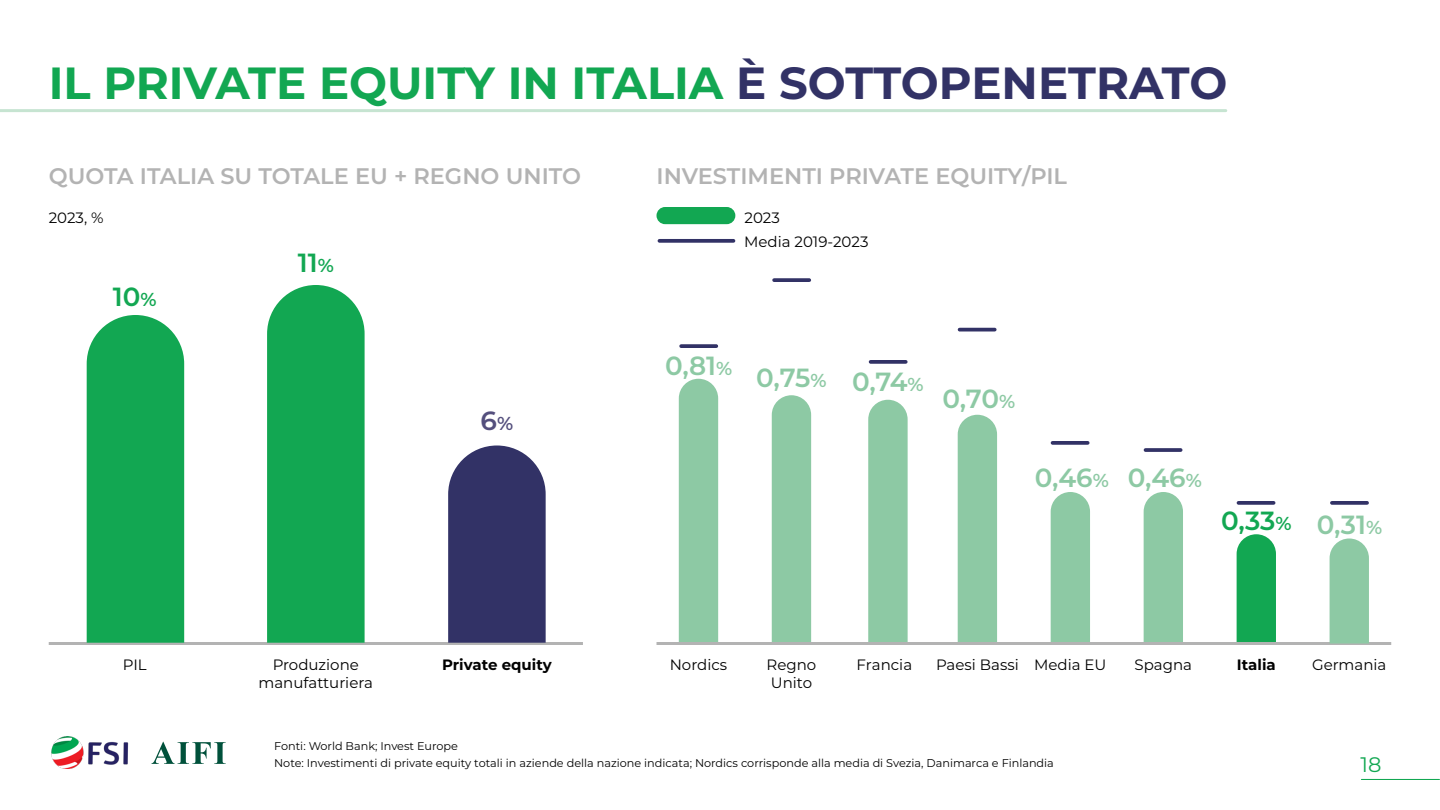
<style>
.page{position:relative;width:1440px;height:810px;background:#fff}
.page>*{position:absolute;margin:0;border:0;box-sizing:border-box;transform-origin:0 0}
.t1{font:700 45px "Montserrat";color:#12a752}
.t2{font:600 26.25px "Montserrat";letter-spacing:-.01em;color:#8dc9a4}
.t3{font:600 26.25px "Montserrat";color:#12a752}
.t4{font:600 26.25px "Montserrat";color:#544f7d}
.t5{font:600 22.5px "Montserrat";color:#b3b3b3}
.t6{font:21px "Montserrat";color:#12a752}
.t7{font:15px/18px "Montserrat";color:#000}
.t8{font:700 15px "Montserrat";color:#000}
.t9{font:11.25px/16.5px "Montserrat";color:#000}
.s1{color:#323266}
.s2{font-size:18.75px}
.s3{color:#8dc9a4}
</style>
<div class="page">
<hr style="left:1361px;top:779px;width:78px;height:1px;background:#12a752">
<img style="left:51px;top:737px;width:78px;height:31px">
<svg style="left:152px;top:742px;width:74px;height:22px"></svg>
<hr style="left:0;top:109px;width:1226px;height:3px;background:#8dc9a4">
<hr style="left:657px;top:642px;width:734px;height:3px;background:#b3b3b3">
<hr style="left:49px;top:642px;width:534px;height:3px;background:#b3b3b3">
<div style="left:657px;top:207px;width:78px;height:17px;background:#12a752;border-radius:9px"></div>
<svg style="left:659px;top:239px;width:74px;height:4px"></svg>
<svg style="left:681px;top:344px;width:35px;height:4px"></svg>
<svg style="left:1332px;top:501px;width:35px;height:4px"></svg>
<svg style="left:1146px;top:448px;width:35px;height:4px"></svg>
<svg style="left:1053px;top:441px;width:35px;height:4px"></svg>
<svg style="left:960px;top:328px;width:35px;height:4px"></svg>
<svg style="left:871px;top:360px;width:35px;height:4px"></svg>
<svg style="left:774px;top:278px;width:35px;height:4px"></svg>
<svg style="left:1238px;top:501px;width:36px;height:4px"></svg>
<div style="left:267px;top:285px;width:98px;height:358px;background:#12a752"></div>
<svg style="left:448px;top:446px;width:98px;height:197px;background:#3d3d6e"></svg>
<div style="left:87px;top:315px;width:97px;height:328px;background:#12a752"></div>
<div style="left:679px;top:379px;width:39px;height:263px;background:#8dc9a4"></div>
<div style="left:772px;top:395px;width:39px;height:247px;background:#8dc9a4"></div>
<div style="left:958px;top:415px;width:39px;height:227px;background:#8dc9a4"></div>
<div style="left:1237px;top:534px;width:39px;height:108px;background:#12a752"></div>
<div style="left:1330px;top:538px;width:39px;height:106px;background:#8dc9a4"></div>
<div style="left:868px;top:400px;width:40px;height:242px;background:#8dc9a4"></div>
<div style="left:1051px;top:492px;width:39px;height:150px;background:#8dc9a4"></div>
<div style="left:1144px;top:492px;width:39px;height:150px;background:#8dc9a4"></div>
<h1 class="t1" style="left:49px;top:51px;width:1180px">IL PRIVATE EQUITY IN ITALIA <span class="s1">È SOTTOPENETRATO</span></h1>
<h3 class="t5" style="left:49px;top:160px;width:534px">QUOTA ITALIA SU TOTALE EU + REGNO UNITO</h3>
<h3 class="t5" style="left:657px;top:160px;width:412px">INVESTIMENTI PRIVATE EQUITY/PIL</h3>
<h3 class="t7" style="left:49px;top:208px;width:56px">2023, %</h3>
<h3 class="t7" style="left:744px;top:205px;width:126px;line-height:24.2px">2023<br>Media 2019-2023</h3>
<h2 class="t3" style="left:113px;top:278px;width:45px">10<span class="s2">%</span></h2>
<h2 class="t3" style="left:298px;top:244px;width:38px">11<span class="s2">%</span></h2>
<h2 class="t4" style="left:481px;top:402px;width:34px">6<span class="s2">%</span></h2>
<h2 class="t2" style="left:665px;top:347px;width:69px">0,81<span class="s2">%</span></h2>
<h2 class="t2" style="left:756px;top:361px;width:169px">0,75<span class="s2">%</span> 0,74<span class="s2">%</span></h2>
<h2 class="t2" style="left:943px;top:380px;width:74px">0,70<span class="s2">%</span></h2>
<h2 class="t2" style="left:1035px;top:459px;width:168px">0,46<span class="s2">%</span> 0,46<span class="s2">%</span></h2>
<h2 class="t3" style="left:1221px;top:502px;width:163px">0,33<span class="s2">%</span> <span class="s3">0,31</span><sub>%</sub></h2>
<h3 class="t7" style="left:123px;top:655px;width:25px">PIL</h3>
<h3 class="t7" style="left:259px;top:655px;width:116px;text-align:center">Produzione manufatturiera</h3>
<h3 class="t8" style="left:442px;top:654px;width:111px">Private equity</h3>
<h3 class="t7" style="left:670px;top:655px;width:59px">Nordics</h3>
<h3 class="t7" style="left:767px;top:655px;width:51px">Regno<br>Unito</h3>
<h3 class="t7" style="left:857px;top:655px;width:57px">Francia</h3>
<h3 class="t7" style="left:936px;top:655px;width:172px">Paesi Bassi Media EU</h3>
<h3 class="t7" style="left:1135px;top:655px;width:59px">Spagna</h3>
<h3 class="t8" style="left:1237px;top:654px;width:40px">Italia</h3>
<h3 class="t7" style="left:1312px;top:655px;width:76px">Germania</h3>
<p class="t9" style="left:274px;top:738px;width:781px">Fonti: World Bank; Invest Europe<br>Note: Investimenti di private equity totali in aziende della nazione indicata; Nordics corrisponde alla media di Svezia, Danimarca e Finlandia</p>
<h3 class="t6" style="left:1360px;top:750px;width:22px">18</h3>
</div>
